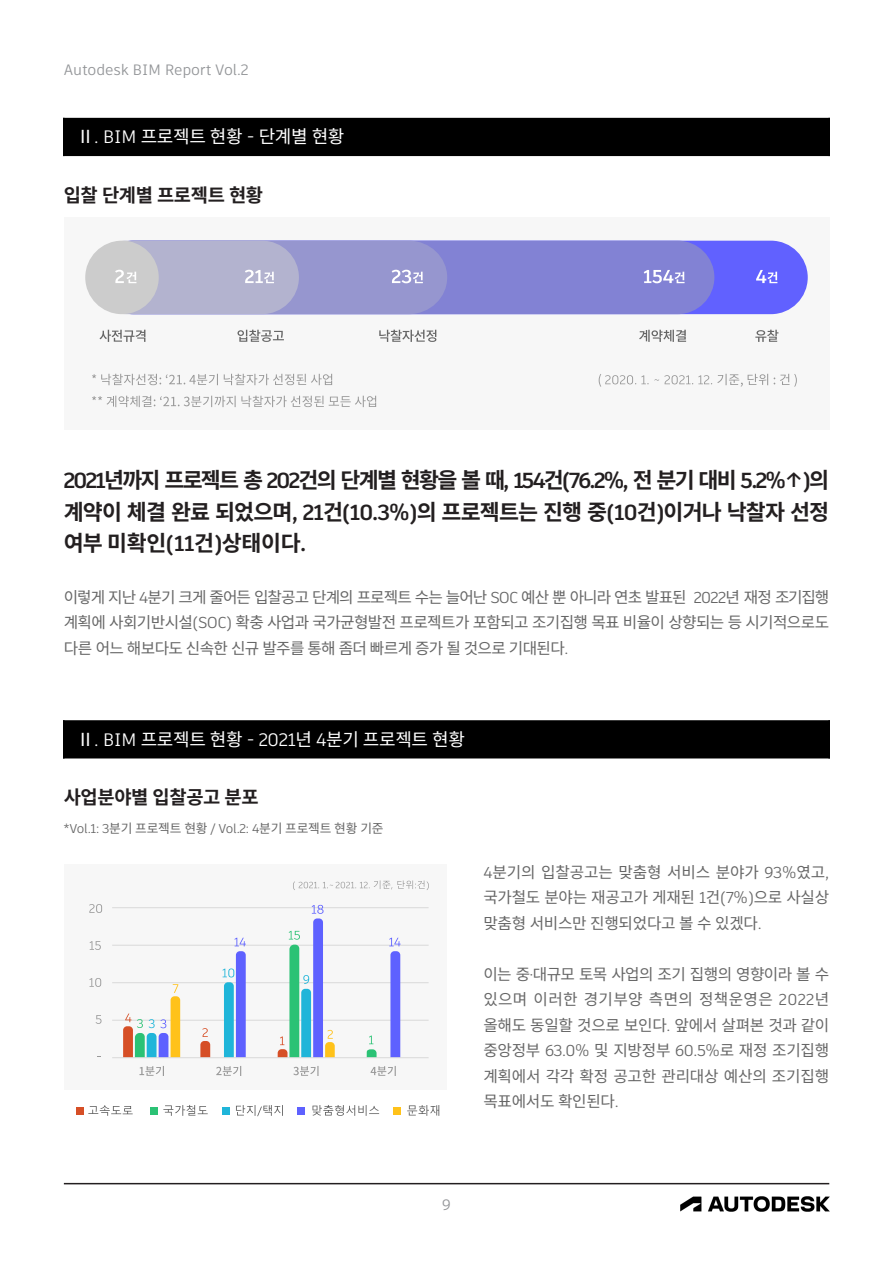
<style>
.page{position:relative;width:893px;height:1263px;background:#fff}
.page>*{position:absolute;margin:0;border:0;box-sizing:border-box;transform-origin:0 0}
.본문_-_기본_666{font:700 21.75px/31.5px "Noto Sans CJ Kkr";letter-spacing:-.04em;color:#231f20;text-align:justify}
.본문_-_기본_타이틀{font:700 18.75px "Noto Sans CJ Kkr";letter-spacing:-.02em;color:#231f20}
.타이틀_-_음영{font:18px "Noto Sans CJ Kkr";letter-spacing:-.02em;color:#fff}
.본문_-_기본_666-2{font:15.75px/25.5px "Noto Sans CJ Kkr";letter-spacing:-.02em;color:#666;text-align:justify}
.t1{font:15px "Artifakt Element";letter-spacing:-.01em;color:#939598}
.본문_-_기본_666-3{font:12.75px "Noto Sans CJ Kkr";letter-spacing:-.02em;color:#666}
.s1{font-family:"Artifakt Element"}
</style>
<div class="page">
<hr style="left:64px;top:1183px;width:765px;height:1px;background:#231f20">
<img style="left:680px;top:1196px;width:149px;height:15px">
<div style="left:64px;top:218px;width:765px;height:212px;background:#f7f7f7"></div>
<div style="left:63px;top:118px;width:767px;height:19px;background:#000"></div>
<div style="left:63px;top:135px;width:767px;height:21px;background:#000"></div>
<div style="left:63px;top:720px;width:767px;height:20px;background:#000"></div>
<div style="left:63px;top:737px;width:767px;height:21px;background:#000"></div>
<svg style="left:88px;top:1105px;width:45px;height:11px"></svg>
<svg style="left:163px;top:1105px;width:45px;height:11px"></svg>
<svg style="left:236px;top:1105px;width:47px;height:11px"></svg>
<svg style="left:312px;top:1105px;width:67px;height:11px"></svg>
<svg style="left:407px;top:1105px;width:32px;height:11px"></svg>
<div style="left:76px;top:1107px;width:8px;height:8px;background:#d64f26"></div>
<div style="left:150px;top:1107px;width:8px;height:8px;background:#2bc275"></div>
<div style="left:222px;top:1107px;width:8px;height:8px;background:#1fb5d9"></div>
<div style="left:297px;top:1107px;width:8px;height:8px;background:#5e61ff"></div>
<div style="left:393px;top:1107px;width:8px;height:8px;background:#ffc21a"></div>
<div style="left:64px;top:864px;width:382px;height:226px;background:#f7f7f7"></div>
<svg style="left:89px;top:978px;width:12px;height:9px"></svg>
<svg style="left:96px;top:1015px;width:5px;height:9px"></svg>
<svg style="left:90px;top:941px;width:11px;height:9px"></svg>
<svg style="left:89px;top:904px;width:13px;height:9px"></svg>
<svg style="left:293px;top:880px;width:136px;height:10px"></svg>
<hr style="left:112px;top:907px;width:317px;height:1px;background:#d9d9d9">
<hr style="left:112px;top:945px;width:317px;height:1px;background:#d9d9d9">
<hr style="left:112px;top:982px;width:317px;height:1px;background:#d9d9d9">
<hr style="left:112px;top:1020px;width:317px;height:1px;background:#d9d9d9">
<hr style="left:112px;top:1057px;width:317px;height:1px;background:#d9d9d9">
<svg style="left:139px;top:1066px;width:25px;height:10px"></svg>
<svg style="left:123px;top:984px;width:57px;height:73px"></svg>
<svg style="left:216px;top:1066px;width:25px;height:10px"></svg>
<svg style="left:222px;top:938px;width:24px;height:119px"></svg>
<svg style="left:200px;top:1028px;width:10px;height:29px"></svg>
<svg style="left:293px;top:1066px;width:25px;height:10px"></svg>
<svg style="left:278px;top:905px;width:57px;height:152px"></svg>
<svg style="left:371px;top:1066px;width:25px;height:10px"></svg>
<svg style="left:389px;top:938px;width:12px;height:119px"></svg>
<svg style="left:367px;top:1035px;width:10px;height:22px"></svg>
<div style="left:96px;top:241px;width:712px;height:73px;background:#6161ff;border-radius:37px"></div>
<div style="left:96px;top:241px;width:618px;height:73px;background:#8282d4;border-radius:37px"></div>
<div style="left:85px;top:241px;width:74px;height:73px;background:#ccc;border-radius:37px"></div>
<svg style="left:92px;top:374px;width:126px;height:11px"></svg>
<svg style="left:224px;top:374px;width:108px;height:11px"></svg>
<svg style="left:92px;top:396px;width:284px;height:11px"></svg>
<svg style="left:599px;top:374px;width:169px;height:13px"></svg>
<svg style="left:774px;top:374px;width:23px;height:13px"></svg>
<svg style="left:99px;top:330px;width:46px;height:12px"></svg>
<svg style="left:237px;top:330px;width:47px;height:12px"></svg>
<svg style="left:379px;top:330px;width:57px;height:12px"></svg>
<svg style="left:639px;top:330px;width:47px;height:12px"></svg>
<svg style="left:755px;top:330px;width:23px;height:12px"></svg>
<svg style="left:96px;top:241px;width:351px;height:73px"></svg>
<svg style="left:644px;top:270px;width:40px;height:13px"></svg>
<svg style="left:756px;top:270px;width:21px;height:13px"></svg>
<p class="t1" style="left:64px;top:59px;width:186px">Autodesk BIM Report Vol.2</p>
<p class="타이틀_-_음영" style="left:77px;top:127px;width:269px">Ⅱ<span class="s1">. BIM</span> 프로젝트 현황 <span class="s1">-</span> 단계별 현황</p>
<p class="본문_-_기본_타이틀" style="left:64px;top:184px;width:201px">입찰 단계별 프로젝트 현황</p>
<p class="본문_-_기본_666" style="left:64px;top:465px;width:767px"><span class="s1">2021</span>년까지 프로젝트 총 <span class="s1">202</span>건의 단계별 현황을 볼 때<span class="s1">, 154</span>건<span class="s1">(76.2%,</span> 전 분기 대비 <span class="s1">5.2%↑)</span>의 계약이 체결 완료 되었으며<span class="s1">, 21</span>건<span class="s1">(10.3%)</span>의 프로젝트는 진행 중<span class="s1">(10</span>건<span class="s1">)</span>이거나 낙찰자 선정 여부 미확인<span class="s1">(11</span>건<span class="s1">)</span>상태이다<span class="s1">.</span></p>
<p class="본문_-_기본_666-2" style="left:64px;top:585px;width:767px">이렇게 지난 <span class="s1">4</span>분기 크게 줄어든 입찰공고 단계의 프로젝트 수는 늘어난 <span class="s1">SOC</span> 예산 뿐 아니라 연초 발표된 <span class="s1">2022</span>년 재정 조기집행 계획에 사회기반시설<span class="s1">(SOC)</span> 확충 사업과 국가균형발전 프로젝트가 포함되고 조기집행 목표 비율이 상향되는 등 시기적으로도 다른 어느 해보다도 신속한 신규 발주를 통해 좀더 빠르게 증가 될 것으로 기대된다<span class="s1">.</span></p>
<p class="타이틀_-_음영" style="left:77px;top:729px;width:390px">Ⅱ<span class="s1">. BIM</span> 프로젝트 현황 <span class="s1">- 2021</span>년 <span class="s1">4</span>분기 프로젝트 현황</p>
<p class="본문_-_기본_타이틀" style="left:64px;top:787px;width:196px">사업분야별 입찰공고 분포</p>
<p class="본문_-_기본_666-3" style="left:64px;top:821px;width:321px"><span class="s1">*Vol.1: 3</span>분기 프로젝트 현황 <span class="s1">/ Vol.2: 4</span>분기 프로젝트 현황 기준</p>
<p class="본문_-_기본_666-2" style="left:483px;top:859px;width:347px"><span class="s1">4</span>분기의 입찰공고는 맞춤형 서비스 분야가 <span class="s1">93%</span>였고<span class="s1">, </span>국가철도 분야는 재공고가 게재된 <span class="s1">1</span>건<span class="s1">(7%)</span>으로 사실상 맞춤형 서비스만 진행되었다고 볼 수 있겠다<span class="s1">.</span></p>
<p class="본문_-_기본_666-2" style="left:483px;top:961px;width:347px">이는 중<span class="s1">·</span>대규모 토목 사업의 조기 집행의 영향이라 볼 수 있으며 이러한 경기부양 측면의 정책운영은 <span class="s1">2022</span>년 올해도 동일할 것으로 보인다<span class="s1">.</span> 앞에서 살펴본 것과 같이 중앙정부 <span class="s1">63.0%</span> 및 지방정부 <span class="s1">60.5%</span>로 재정 조기집행 계획에서 각각 확정 공고한 관리대상 예산의 조기집행 목표에서도 확인된다<span class="s1">.</span></p>
<p class="t1" style="left:442px;top:1194px;width:10px">9</p>
</div>
